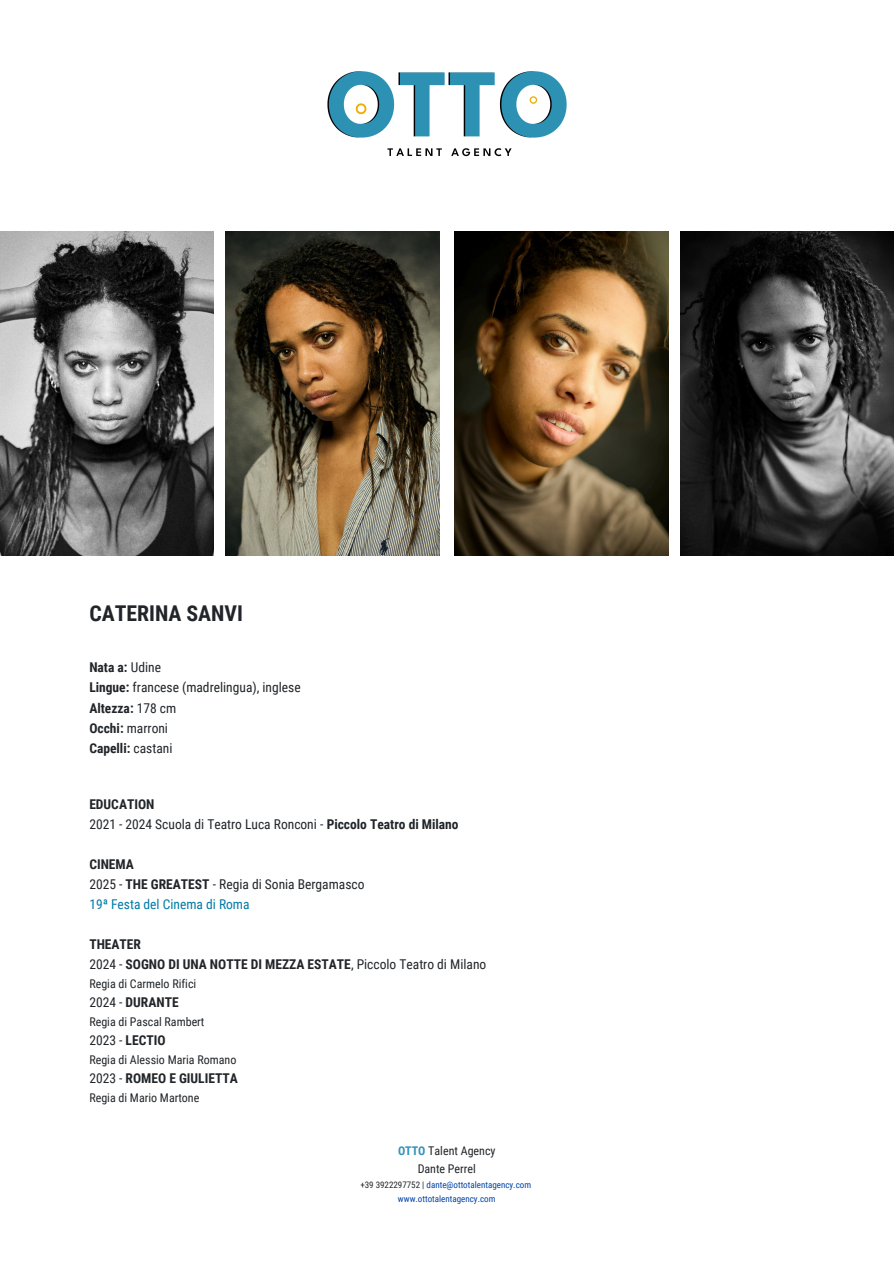
<style>
.page{position:relative;width:894px;height:1264px;background:#fff}
.page>*{position:absolute;margin:0;border:0;box-sizing:border-box;transform-origin:0 0}
.t1{font:700 21.75px "Roboto Condensed";color:#212529}
.t2{font:13.5px/20.2px "Roboto Condensed";color:#212529}
.t3{font:700 13.5px/20px "Roboto Condensed";color:#212529}
.t4{font:12px "Roboto Condensed";color:#212529}
.t5{font:9px "Roboto Condensed";color:#0043a8}
.s1{font-weight:700}
.s2{color:#007ba7}
.s3{font-weight:400}
.s4{font-weight:700;color:#3492b8}
.s5{color:#212529}
</style>
<div class="page">
<img style="left:327px;top:71px;width:239px;height:86px">
<img style="left:226px;top:232px;width:213px;height:323px">
<img style="left:454px;top:232px;width:214px;height:323px">
<img style="left:0;top:232px;width:214px;height:323px">
<img style="left:680px;top:232px;width:213px;height:323px">
<h1 class="t1" style="left:89px;top:601px;width:155px">CATERINA SANVI</h1>
<h2 class="t2" style="left:89px;top:657px;width:213px"><span class="s1">Nata a:</span> Udine<br><span class="s1">Lingue:</span> francese (madrelingua), inglese<br><span class="s1">Altezza:</span> 178 cm<br><span class="s1">Occhi:</span> marroni<br><span class="s1">Capelli:</span> castani</h2>
<h2 class="t2" style="left:89px;top:794px;width:370px"><span class="s1">EDUCATION<br></span>2021 - 2024 Scuola di Teatro Luca Ronconi - <span class="s1">Piccolo Teatro di Milano</span></h2>
<h2 class="t2" style="left:89px;top:854px;width:276px"><span class="s1">CINEMA<br></span>2025 - <span class="s1">THE GREATEST</span> - Regia di Sonia Bergamasco<br><span class="s2">19ª Festa del Cinema di Roma</span></h2>
<h2 class="t3" style="left:89px;top:934px;width:398px">THEATER<br><span class="s3">2024 -</span> SOGNO DI UNA NOTTE DI MEZZA ESTATE<span class="s3">, Piccolo Teatro di Milano</span></h2>
<h2 class="t4" style="left:89px;top:976px;width:108px">Regia di Carmelo Rifici</h2>
<h2 class="t3" style="left:89px;top:992px;width:91px"><span class="s3">2024 -</span> DURANTE</h2>
<h2 class="t4" style="left:89px;top:1014px;width:117px">Regia di Pascal Rambert</h2>
<h2 class="t3" style="left:89px;top:1030px;width:78px"><span class="s3">2023 -</span> LECTIO</h2>
<h2 class="t4" style="left:89px;top:1052px;width:148px">Regia di Alessio Maria Romano</h2>
<h2 class="t3" style="left:89px;top:1068px;width:150px"><span class="s3">2023 -</span> ROMEO E GIULIETTA</h2>
<h2 class="t4" style="left:89px;top:1090px;width:111px">Regia di Mario Martone</h2>
<p class="t4" style="left:398px;top:1143px;width:99px"><span class="s4">OTTO</span> Talent Agency</p>
<p class="t4" style="left:417px;top:1161px;width:60px">Dante Perrel</p>
<p class="t5" style="left:360px;top:1179px;width:172px"><span class="s5">+39 3922297752 |</span> dante@ottotalentagency.com</p>
<p class="t5" style="left:398px;top:1193px;width:99px">www.ottotalentagency.com</p>
</div>
